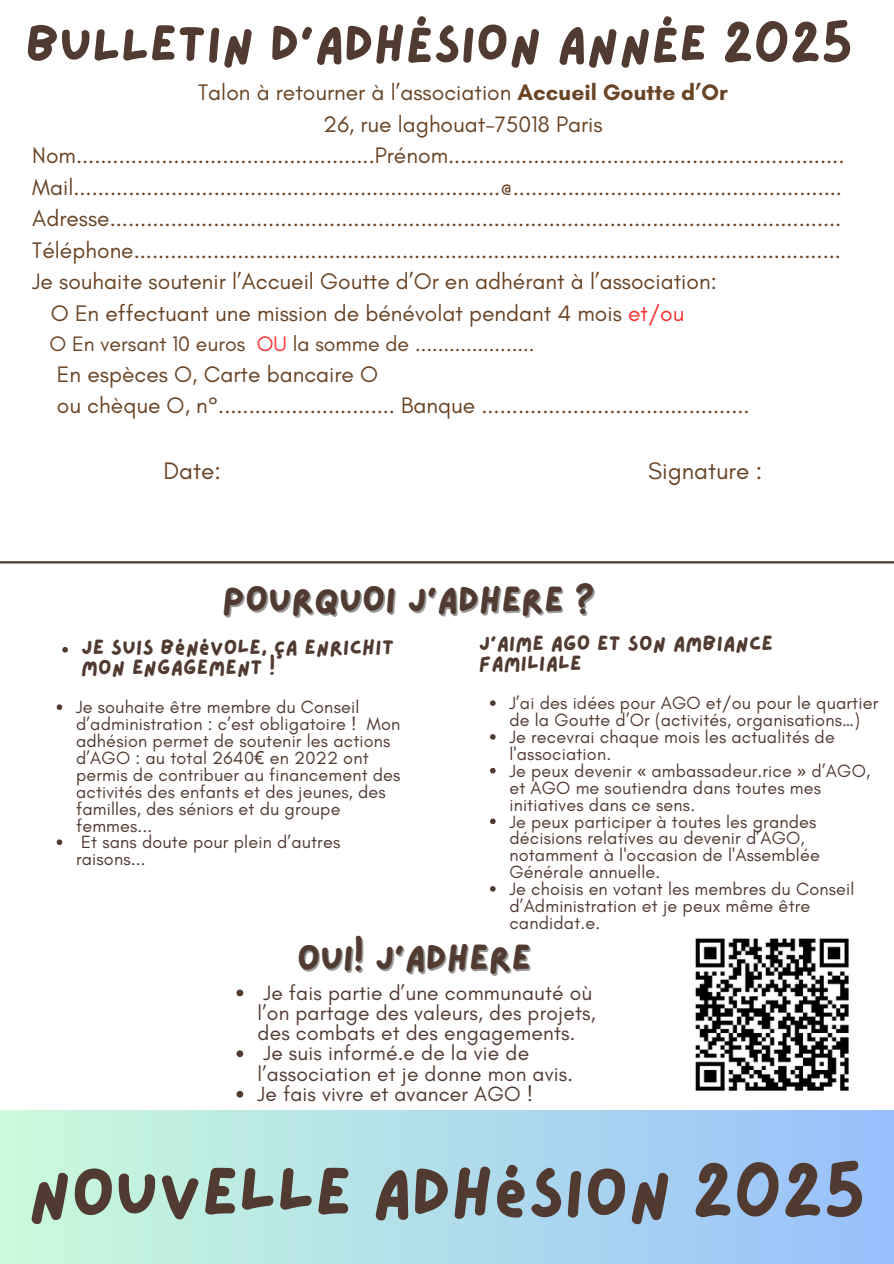
<style>
.page{position:relative;width:894px;height:1264px;background:#fff}
.page>*{position:absolute;margin:0;border:0;box-sizing:border-box;transform-origin:0 0}
.t1{font:67.8px "Lazydog";color:#513b31}
.t2{font:51px "Lazydog";color:#513b31}
.t3{font:36px "Lazydog";color:#513b31}
.t4{font:24.3px "Glacial Indifference";color:#694425}
.t5{font:22.8px/31.5px "Glacial Indifference";color:#694425}
.t6{font:21.3px "Glacial Indifference";color:#694425}
.t7{font:21px/20.2px "Glacial Indifference";letter-spacing:.01em;color:#513b31}
.t8{font:21px/20.2px "Lazydog";letter-spacing:.01em;color:#513b31}
.t9{font:18px/16.8px "Glacial Indifference";letter-spacing:.01em;color:#513b31}
.s1{font-weight:700}
.s2{color:#ff3131}
.s3{color:rgb(0 0 0/.4)}
.s4{font-family:"Noto Sans"}
</style>
<div class="page">
<hr style="left:0;top:561px;width:893px;height:2px;background:#513b31">
<div style="left:0;top:1110px;width:893px;height:153px;background:linear-gradient(to right,#cafbda,#99bffc)"></div>
<img style="left:695px;top:938px;width:154px;height:153px">
<svg style="left:62px;top:647px;width:6px;height:5px"></svg>
<svg style="left:57px;top:704px;width:6px;height:6px"></svg>
<svg style="left:57px;top:839px;width:5px;height:6px"></svg>
<svg style="left:236px;top:989px;width:7px;height:7px"></svg>
<svg style="left:236px;top:1050px;width:7px;height:7px"></svg>
<svg style="left:236px;top:1090px;width:7px;height:7px"></svg>
<svg style="left:490px;top:700px;width:5px;height:6px"></svg>
<svg style="left:490px;top:734px;width:5px;height:5px"></svg>
<svg style="left:490px;top:767px;width:5px;height:6px"></svg>
<svg style="left:490px;top:818px;width:5px;height:6px"></svg>
<svg style="left:490px;top:886px;width:5px;height:5px"></svg>
<h4 class="t2" style="left:25px;top:19px;width:828px">BULLETIN D’ADHÉSION ANNÉE 2025</h4>
<h2 class="t5" style="left:198px;top:77px;width:531px">Talon à retourner à l’association <span class="s1">Accueil Goutte d’Or</span></h2>
<h2 class="t5" style="left:323px;top:108px;width:281px">26, rue laghouat-75018 Paris</h2>
<h2 class="t5" style="left:32px;top:140px;width:813px">Nom.................................................Prénom.................................................................</h2>
<h2 class="t5" style="left:32px;top:171px;width:811px">Mail......................................................................@......................................................</h2>
<h2 class="t5" style="left:32px;top:203px;width:810px">Adresse........................................................................................................................</h2>
<h2 class="t5" style="left:32px;top:234px;width:810px">Téléphone....................................................................................................................</h2>
<h2 class="t5" style="left:32px;top:266px;width:685px">Je souhaite soutenir l’Accueil Goutte d’Or en adhérant à l’association:</h2>
<h2 class="t5" style="left:51px;top:297px;width:635px">O En effectuant une mission de bénévolat pendant 4 mois <span class="s2">et/ou</span></h2>
<h2 class="t6" style="left:50px;top:331px;width:486px">O En versant 10 euros <span class="s2">OU</span> la somme de .....................</h2>
<h2 class="t5" style="left:57px;top:358px;width:694px">En espèces O, Carte bancaire O<br>ou chèque O, n°............................. Banque ............................................</h2>
<h4 class="t4" style="left:163px;top:455px;width:59px">Date:</h4>
<h4 class="t4" style="left:648px;top:455px;width:116px">Signature :</h4>
<p class="t3" style="left:222px;top:583px;width:374px">POURQUOI J<span class="s3">’</span>ADHERE ?</p>
<p class="t8" style="left:81px;top:638px;width:314px">JE SUIS BÉNÉVOLE, ÇA ENRICHIT<br>MON ENGAGEMENT !</p>
<p class="t9" style="left:76px;top:698px;width:326px">Je souhaite être membre du Conseil d’administration : c’est obligatoire ! Mon adhésion permet de soutenir les actions d’AGO : au total 2640<span class="s4">€</span> en 2022 ont permis de contribuer au financement des activités des enfants et des jeunes, des familles, des séniors et du groupe femmes...</p>
<p class="t9" style="left:76px;top:833px;width:266px">Et sans doute pour plein d’autres raisons...</p>
<p class="t8" style="left:478px;top:634px;width:295px">J’AIME AGO ET SON AMBIANCE<br>FAMILIALE</p>
<h3 class="t9" style="left:509px;top:694px;width:370px">J’ai des idées pour AGO et/ou pour le quartier de la Goutte d’Or (activités, organisations…)</h3>
<p class="t9" style="left:509px;top:728px;width:327px">Je recevrai chaque mois les actualités de l'association.</p>
<p class="t9" style="left:509px;top:762px;width:362px">Je peux devenir <span class="s4">«</span> ambassadeur.rice <span class="s4">»</span> d’AGO, et AGO me soutiendra dans toutes mes initiatives dans ce sens.</p>
<p class="t9" style="left:509px;top:812px;width:312px">Je peux participer à toutes les grandes décisions relatives au devenir d’AGO, notamment à l'occasion de l'Assemblée Générale annuelle.</p>
<h1 class="t9" style="left:509px;top:880px;width:346px">Je choisis en votant les membres du Conseil d’Administration et je peux même être candidat.e.</h1>
<p class="t3" style="left:297px;top:940px;width:235px">OUI! J<span class="s3">’</span>ADHERE</p>
<p class="t7" style="left:257px;top:982px;width:339px">Je fais partie d’une communauté où l’on partage des valeurs, des projets, des combats et des engagements.</p>
<p class="t7" style="left:257px;top:1042px;width:317px">Je suis informé.e de la vie de l’association et je donne mon avis.</p>
<p class="t7" style="left:257px;top:1083px;width:277px">Je fais vivre et avancer AGO !</p>
<p class="t1" style="left:28px;top:1159px;width:838px">NOUVELLE ADHÉSION 2025</p>
</div>
